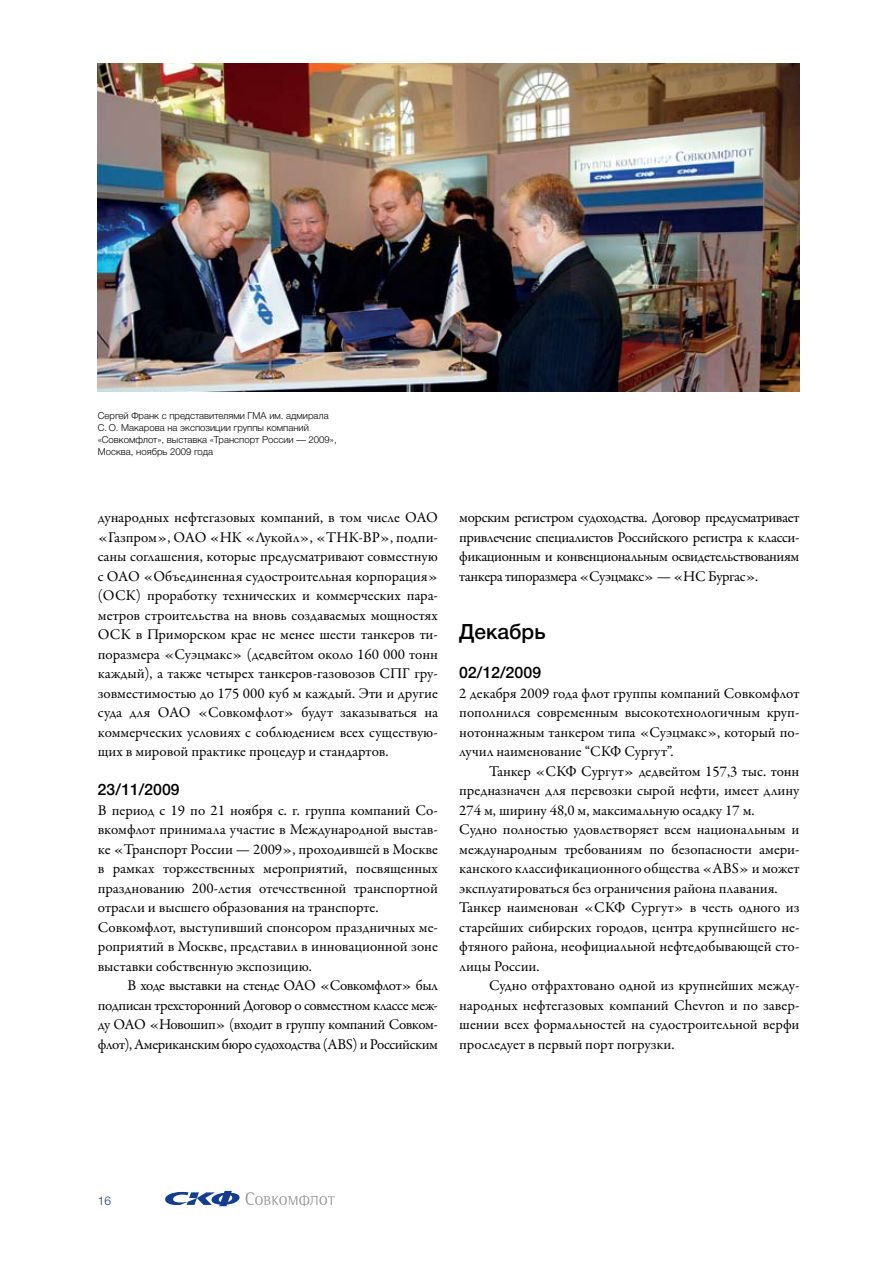
<style>
.page{position:relative;width:893px;height:1276px;background:#fff}
.page>*{position:absolute;margin:0;border:0;box-sizing:border-box;transform-origin:0 0}
.t1{font:500 21px "Helvetica Neue Cyr";color:#000}
.t2{font:500 15.9px "Helvetica Neue Cyr";color:#000}
.t3{font:15px/19.5px "Garamond Premr Pro";letter-spacing:-.005em;color:#000;text-align:justify}
.t4{font:300 12px "Helvetica Neue Cyr";color:#143d8d}
.t5{font:300 9.6px/12px "Helvetica Neue Cyr";color:#000}
</style>
<div class="page">
<img style="left:98px;top:64px;width:701px;height:327px">
<svg style="left:165px;top:1191px;width:170px;height:15px"></svg>
<p class="t5" style="left:98px;top:410px;width:240px">Сергей Франк с представителями ГМА им. адмирала С. О. Макарова на экспозиции группы компаний «Совкомфлот», выставка «Транспорт России — 2009», Москва, ноябрь 2009 года</p>
<p class="t3" style="left:98px;top:508px;width:342px">дународных нефтегазовых компаний, в том числе ОАО «Газпром», ОАО «НК «Лукойл», «ТНК-ВР», подпи&shy;саны соглашения, которые предусматривают совместную с ОАО «Объединенная судостроительная корпорация» (ОСК) проработку технических и коммерческих пара&shy;метров строительства на вновь создаваемых мощностях ОСК в Приморском крае не менее шести танкеров ти&shy;поразмера «Суэцмакс» (дедвейтом около 160 000 тонн каждый), а также четырех танкеров-газовозов СПГ гру&shy;зовместимостью до 175 000 куб м каждый. Эти и другие суда для ОАО «Совкомфлот» будут заказываться на коммерческих условиях с соблюдением всех существую&shy;щих в мировой практике процедур и стандартов.</p>
<p class="t2" style="left:98px;top:781px;width:83px">23/11/2009</p>
<p class="t3" style="left:98px;top:800px;width:342px;text-align:left">В период с 19 по 21 ноября с. г. группа компаний Со&shy;вкомфлот принимала участие в Международной выстав&shy;ке «Транспорт России — 2009», проходившей в Москве в рамках торжественных мероприятий, посвященных празднованию 200-летия отечественной транспортной отрасли и высшего образования на транспорте.<br>Совкомфлот, выступивший спонсором праздничных ме&shy;роприятий в Москве, представил в инновационной зоне выставки собственную экспозицию.</p>
<p class="t3" style="left:98px;top:976px;width:342px;text-indent:30px">В ходе выставки на стенде ОАО «Совкомфлот» был подписан трехсторонний Договор о совместном классе меж&shy;ду ОАО «Новошип» (входит в группу компаний Совком&shy;флот), Американским бюро судоходства (ABS) и Российским</p>
<p class="t3" style="left:459px;top:508px;width:342px">морским регистром судоходства. Договор предусматривает привлечение специалистов Российского регистра к класси&shy;фикационным и конвенциональным освидетельствованиям танкера типоразмера «Суэцмакс» — «НС Бургас».</p>
<h1 class="t1" style="left:459px;top:620px;width:88px">Декабрь</h1>
<p class="t2" style="left:459px;top:664px;width:83px">02/12/2009</p>
<p class="t3" style="left:459px;top:683px;width:342px">2 декабря 2009 года флот группы компаний Совкомфлот пополнился современным высокотехнологичным круп&shy;нотоннажным танкером типа «Суэцмакс», который по&shy;лучил наименование “СКФ Сургут”.</p>
<p class="t3" style="left:459px;top:761px;width:342px;text-align:left;text-indent:30px">Танкер «СКФ Сургут» дедвейтом 157,3 тыс. тонн предназначен для перевозки сырой нефти, имеет длину 274 м, ширину 48,0 м, максимальную осадку 17 м.<br>Судно полностью удовлетворяет всем национальным и международным требованиям по безопасности амери&shy;канского классификационного общества «ABS» и может эксплуатироваться без ограничения района плавания.<br>Танкер наименован «СКФ Сургут» в честь одного из старейших сибирских городов, центра крупнейшего не&shy;фтяного района, неофициальной нефтедобывающей сто&shy;лицы России.</p>
<p class="t3" style="left:459px;top:976px;width:342px;text-indent:30px">Судно отфрахтовано одной из крупнейших между&shy;народных нефтегазовых компаний Сhevron и по завер&shy;шении всех формальностей на судостроительной верфи проследует в первый порт погрузки.</p>
<p class="t4" style="left:98px;top:1194px;width:15px">16</p>
</div>
